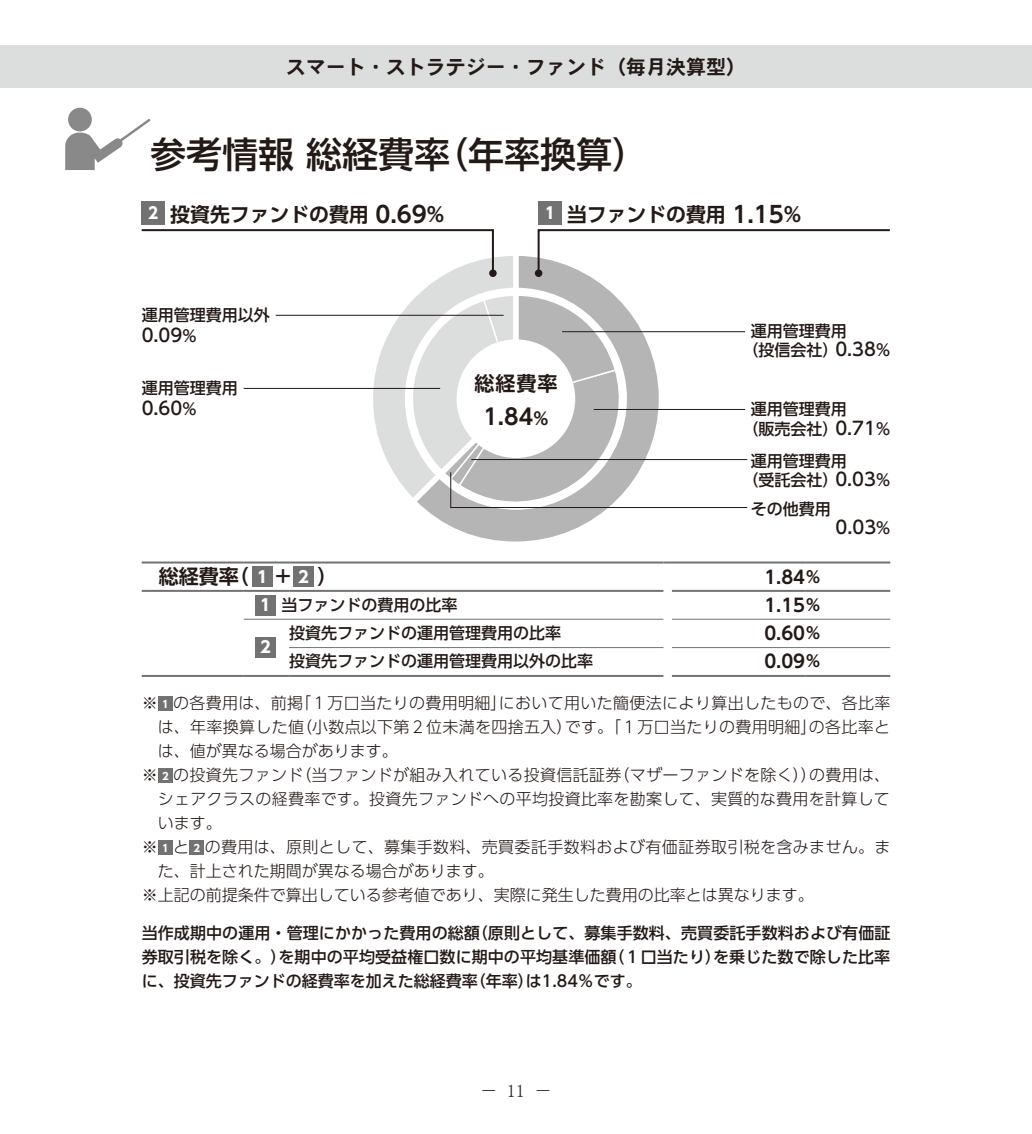
<style>
.page{position:relative;width:1032px;height:1134px;background:#fff}
.page>*{position:absolute;margin:0;border:0;box-sizing:border-box;transform-origin:0 0}
.t1{font:500 36px "UD Shin Go Pro";color:#231916}
.t2{font:700 22px "UD Shin Go Pro De";color:#231916}
.t3{font:20px "DFHS Gothic R Pro 6 W7";color:#231916}
.t4{font:700 20px "UD Shin Go Pro De";letter-spacing:.025em;color:#231916}
.t5{font:700 19.8px "UD Shin Go Pro De";color:#231916}
.t6{font:700 18px "UD Shin Go Pro De";color:#231916}
.t7{font:500 18px "UD Shin Go Pro";color:#231916}
.t8{font:18px "MS Mincho";color:#231916}
.t9{font:500 16px/19.2px "UD Shin Go Pro";color:#231916}
.t10{font:300 16px "UD Shin Go Pro";letter-spacing:.02em;color:#231916}
.t11{font:300 16px "UD Shin Go Pro";color:#231916}
.t12{font:700 16px "UD Shin Go Pro";color:#fff}
.s1{font-family:"DFHS Gothic W7 WIN RKSJ H"}
.s2{font-size:22.6px}
.s3{font-size:16px}
.s4{font-size:17px}
.s5{font-size:18px}
.s6{font-family:"UD Shin Go Pro";font-size:16px;color:#fff}
.s7{font-weight:700;color:#fff}
.s8{font-weight:700;font-size:10px;color:#fff}
</style>
<div class="page">
<div style="left:0;top:45px;width:1032px;height:43px;background:#dcdddd"></div>
<div style="left:68px;top:108px;width:24px;height:23px;background:#898989;border-radius:50%"></div>
<svg style="left:65px;top:119px;width:85px;height:51px"></svg>
<div style="left:158px;top:697px;width:15px;height:14px;background:#727272"></div>
<div style="left:158px;top:769px;width:15px;height:14px;background:#727272"></div>
<div style="left:158px;top:841px;width:15px;height:14px;background:#727272"></div>
<div style="left:190px;top:841px;width:14px;height:14px;background:#727272"></div>
<hr style="left:142px;top:561px;width:102px;height:2px;background:#727272">
<hr style="left:244px;top:561px;width:45px;height:2px;background:#727272">
<hr style="left:289px;top:561px;width:374px;height:2px;background:#727272">
<svg style="left:663px;top:561px;width:9px;height:2px"></svg>
<hr style="left:672px;top:561px;width:133px;height:2px;background:#727272">
<hr style="left:805px;top:561px;width:85px;height:2px;background:#727272">
<hr style="left:142px;top:590px;width:102px;height:2px;background:#727272">
<hr style="left:244px;top:590px;width:45px;height:2px;background:#727272">
<hr style="left:289px;top:590px;width:374px;height:2px;background:#727272">
<hr style="left:672px;top:590px;width:133px;height:2px;background:#727272">
<hr style="left:805px;top:590px;width:85px;height:2px;background:#727272">
<hr style="left:142px;top:675px;width:102px;height:2px;background:#727272">
<hr style="left:244px;top:675px;width:45px;height:2px;background:#727272">
<hr style="left:289px;top:675px;width:374px;height:2px;background:#727272">
<hr style="left:672px;top:675px;width:133px;height:2px;background:#727272">
<hr style="left:805px;top:675px;width:85px;height:2px;background:#727272">
<hr style="left:244px;top:619px;width:45px;height:1px;background:#727272">
<hr style="left:289px;top:619px;width:374px;height:1px;background:#727272">
<hr style="left:289px;top:647px;width:374px;height:1px;background:#727272">
<hr style="left:672px;top:619px;width:133px;height:1px;background:#727272">
<hr style="left:805px;top:619px;width:85px;height:1px;background:#727272">
<hr style="left:672px;top:647px;width:133px;height:1px;background:#727272">
<hr style="left:805px;top:647px;width:85px;height:1px;background:#727272">
<div style="left:252px;top:566px;width:21px;height:21px;background:#727272"></div>
<div style="left:293px;top:566px;width:21px;height:21px;background:#727272"></div>
<div style="left:255px;top:595px;width:21px;height:21px;background:#727272"></div>
<div style="left:255px;top:637px;width:21px;height:21px;background:#727272"></div>
<svg style="left:424px;top:508px;width:184px;height:34px"></svg>
<div style="left:142px;top:202px;width:23px;height:23px;background:#727272"></div>
<div style="left:538px;top:202px;width:24px;height:23px;background:#727272"></div>
<svg style="left:142px;top:229px;width:748px;height:279px"></svg>
<p class="t3" style="left:286px;top:55px;width:461px">スマート・ストラテジー・ファンド<span class="s1">（</span>毎月決算型<span class="s1">）</span></p>
<h1 class="t1" style="left:150px;top:125px;width:499px">参考情報 総経費率（年率換算）</h1>
<p class="t5" style="left:148px;top:199px;width:298px"><sup>2</sup> 投資先ファンドの費用 <span class="s2">0.69</span>%</p>
<p class="t5" style="left:545px;top:199px;width:258px"><sup>1</sup> 当ファンドの費用 <span class="s2">1.15</span>%</p>
<p class="t9" style="left:142px;top:304px;width:129px">運用管理費用以外</p>
<p class="t7" style="left:142px;top:321px;width:56px">0.09<span class="s3">%</span></p>
<p class="t9" style="left:142px;top:378px;width:97px">運用管理費用</p>
<p class="t7" style="left:142px;top:394px;width:56px">0.60<span class="s3">%</span></p>
<p class="t4" style="left:474px;top:367px;width:84px">総経費率</p>
<h2 class="t2" style="left:483px;top:399px;width:66px">1.84<span class="s4">%</span></h2>
<p class="t9" style="left:742px;top:321px;width:149px;text-indent:8px">運用管理費用<br>（投信会社）<span class="s5">0.38</span>%</p>
<p class="t9" style="left:742px;top:399px;width:149px;text-indent:8px">運用管理費用<br>（販売会社）<span class="s5">0.71</span>%</p>
<p class="t9" style="left:742px;top:450px;width:149px;text-indent:8px">運用管理費用<br>（受託会社）<span class="s5">0.03</span>%</p>
<p class="t9" style="left:751px;top:498px;width:82px">その他費用</p>
<p class="t7" style="left:835px;top:512px;width:56px">0.03<span class="s3">%</span></p>
<p class="t4" style="left:159px;top:560px;width:180px">総経費率（ <span class="s6">１</span>＋<span class="s6">２</span> ）</p>
<p class="t6" style="left:764px;top:562px;width:58px">1.84<span class="s3">％</span></p>
<p class="t9" style="left:258px;top:595px;width:201px"><span class="s7">１</span> 当ファンドの費用の比率</p>
<p class="t6" style="left:764px;top:591px;width:58px">1.15<span class="s3">％</span></p>
<p class="t12" style="left:258px;top:634px;width:17px">２</p>
<p class="t9" style="left:289px;top:623px;width:273px">投資先ファンドの運用管理費用の比率</p>
<p class="t6" style="left:764px;top:619px;width:58px">0.60<span class="s3">％</span></p>
<p class="t9" style="left:289px;top:651px;width:305px">投資先ファンドの運用管理費用以外の比率</p>
<p class="t6" style="left:764px;top:647px;width:58px">0.09<span class="s3">％</span></p>
<p class="t10" style="left:142px;top:690px;width:750px">※ <span class="s8">１</span>の各費用は、前掲「１万口当たりの費用明細」において用いた簡便法により算出したもので、各比率</p>
<p class="t10" style="left:158px;top:714px;width:734px">は、年率換算した値（小数点以下第２位未満を四捨五入）です。「１万口当たりの費用明細」の各比率と</p>
<p class="t11" style="left:158px;top:738px;width:241px">は、値が異なる場合があります。</p>
<p class="t10" style="left:142px;top:762px;width:750px">※ <span class="s8">２</span>の投資先ファンド（当ファンドが組み入れている投資信託証券（マザーファンドを除く））の費用は、</p>
<p class="t10" style="left:158px;top:786px;width:734px">シェアクラスの経費率です。投資先ファンドへの平均投資比率を勘案して、実質的な費用を計算して</p>
<p class="t10" style="left:158px;top:810px;width:65px">います。</p>
<p class="t10" style="left:142px;top:834px;width:750px">※ <span class="s8">１</span>と<span class="s8">２</span>の費用は、原則として、募集手数料、売買委託手数料および有価証券取引税を含みません。ま</p>
<p class="t11" style="left:158px;top:858px;width:337px">た、計上された期間が異なる場合があります。</p>
<p class="t11" style="left:142px;top:882px;width:673px">※上記の前提条件で算出している参考値であり、実際に発生した費用の比率とは異なります。</p>
<p class="t9" style="left:142px;top:920px;width:750px;line-height:24px;text-align:justify">当作成期中の運用・管理にかかった費用の総額（原則として、募集手数料、売買委託手数料および有価証券取引税を除く。）を期中の平均受益権口数に期中の平均基準価額（１口当たり）を乗じた数で除した比率に、投資先ファンドの経費率を加えた総経費率（年率）は1.84％です。</p>
<p class="t8" style="left:507px;top:1081px;width:20px">11</p>
<p class="t8" style="left:480px;top:1081px;width:74px">－　　－</p>
</div>
